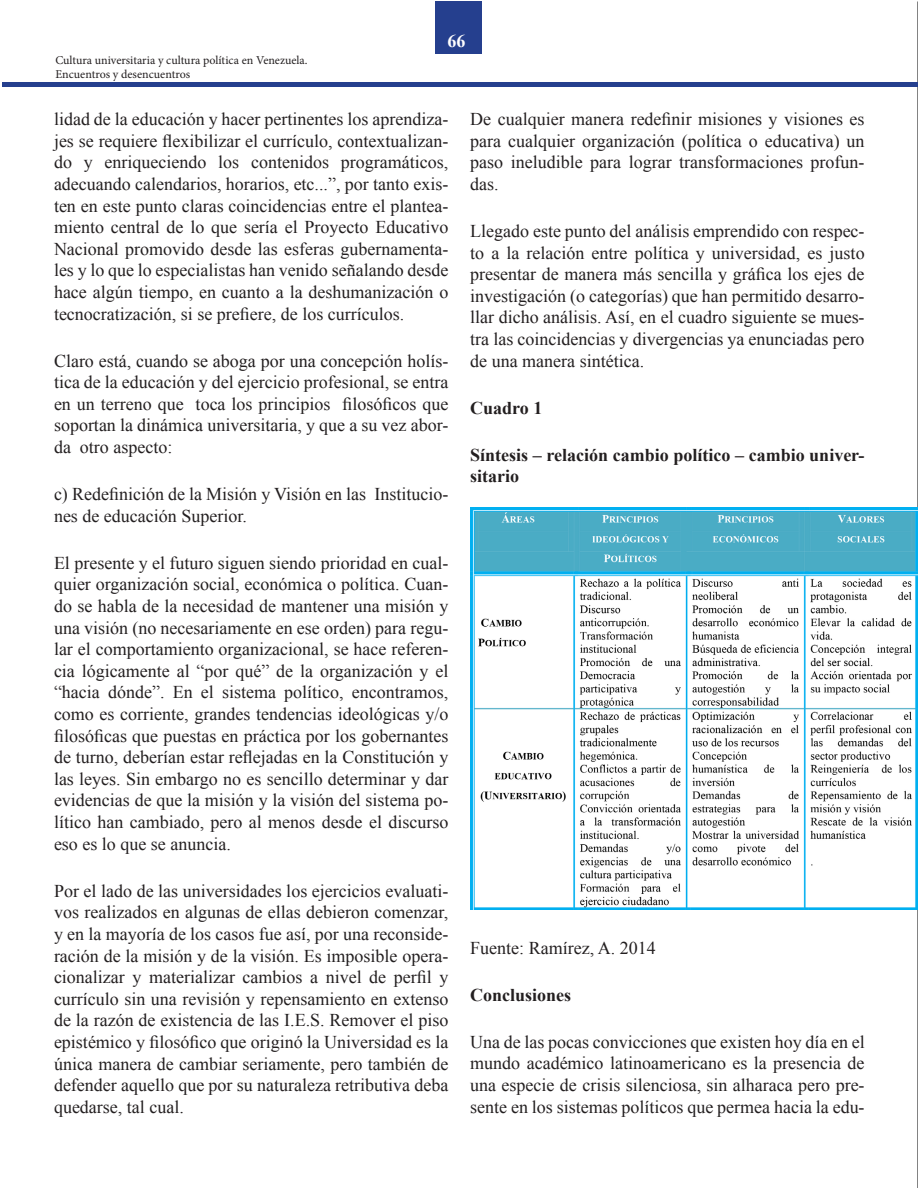
<style>
.page{position:relative;width:918px;height:1188px;background:#fff}
.page>*{position:absolute;margin:0;border:0;box-sizing:border-box;transform-origin:0 0}
.Estilo_de_párrafo_1{font:18px/21.6px "Times New Roman";color:#231f20;text-align:justify}
.Estilo_de_párrafo_1-2{font:700 18px/21.6px "Times New Roman";color:#231f20}
.t1{font:700 18px "Times New Roman";color:#fff}
.t2{font:12px/14.4px "Minion Pro";color:#231f20}
</style>
<div class="page">
<div style="left:436px;top:2px;width:46px;height:52px;background:#253f8e"></div>
<hr style="left:917px;top:2px;width:1px;height:1186px;background:#5a5a5a">
<img style="left:470px;top:508px;width:448px;height:402px">
<div style="left:3px;top:82px;width:915px;height:5px;background:#253f8e"></div>
<p class="t1" style="left:448px;top:29px;width:19px">66</p>
<p class="t2" style="left:55px;top:53px;width:254px">Cultura universitaria y cultura política en Venezuela.<br>Encuentros y desencuentros</p>
<p class="Estilo_de_párrafo_1" style="left:54px;top:108px;width:396px">lidad de la educación y hacer pertinentes los aprendiza&shy;jes se requiere flexibilizar el currículo, contextualizan&shy;do y enriqueciendo los contenidos programáticos, adecuando calendarios, horarios, etc...”, por tanto exis&shy;ten en este punto claras coincidencias entre el plantea&shy;miento central de lo que sería el Proyecto Educativo Nacional promovido desde las esferas gubernamenta&shy;les y lo que lo especialistas han venido señalando desde hace algún tiempo, en cuanto a la deshumanización o tecnocratización, si se prefiere, de los currículos.</p>
<p class="Estilo_de_párrafo_1" style="left:54px;top:350px;width:396px">Claro está, cuando se aboga por una concepción holís&shy;tica de la educación y del ejercicio profesional, se entra en un terreno que toca los principios filosóficos que soportan la dinámica universitaria, y que a su vez abor&shy;da otro aspecto:</p>
<p class="Estilo_de_párrafo_1" style="left:54px;top:483px;width:396px">c) Redefinición de la Misión y Visión en las Institucio&shy;nes de educación Superior.</p>
<p class="Estilo_de_párrafo_1" style="left:54px;top:552px;width:396px">El presente y el futuro siguen siendo prioridad en cual&shy;quier organización social, económica o política. Cuan&shy;do se habla de la necesidad de mantener una misión y una visión (no necesariamente en ese orden) para regu&shy;lar el comportamiento organizacional, se hace referen&shy;cia lógicamente al “por qué” de la organización y el “hacia dónde”. En el sistema político, encontramos, como es corriente, grandes tendencias ideológicas y/o filosóficas que puestas en práctica por los gobernantes de turno, deberían estar reflejadas en la Constitución y las leyes. Sin embargo no es sencillo determinar y dar evidencias de que la misión y la visión del sistema po&shy;lítico han cambiado, pero al menos desde el discurso eso es lo que se anuncia.</p>
<p class="Estilo_de_párrafo_1" style="left:54px;top:880px;width:396px">Por el lado de las universidades los ejercicios evaluati&shy;vos realizados en algunas de ellas debieron comenzar, y en la mayoría de los casos fue así, por una reconside&shy;ración de la misión y de la visión. Es imposible opera&shy;cionalizar y materializar cambios a nivel de perfil y currículo sin una revisión y repensamiento en extenso de la razón de existencia de las I.E.S. Remover el piso epistémico y filosófico que originó la Universidad es la única manera de cambiar seriamente, pero también de defender aquello que por su naturaleza retributiva deba quedarse, tal cual.</p>
<p class="Estilo_de_párrafo_1" style="left:470px;top:108px;width:396px">De cualquier manera redefinir misiones y visiones es para cualquier organización (política o educativa) un paso ineludible para lograr transformaciones profun&shy;das.</p>
<p class="Estilo_de_párrafo_1" style="left:470px;top:220px;width:396px">Llegado este punto del análisis emprendido con respec&shy;to a la relación entre política y universidad, es justo presentar de manera más sencilla y gráfica los ejes de investigación (o categorías) que han permitido desarro&shy;llar dicho análisis. Así, en el cuadro siguiente se mues&shy;tra las coincidencias y divergencias ya enunciadas pero de una manera sintética.</p>
<p class="Estilo_de_párrafo_1-2" style="left:470px;top:397px;width:74px">Cuadro 1</p>
<p class="Estilo_de_párrafo_1-2" style="left:470px;top:444px;width:396px">Síntesis – relación cambio político – cambio univer&shy;sitario</p>
<p class="Estilo_de_párrafo_1" style="left:470px;top:937px;width:187px">Fuente: Ramírez, A. 2014</p>
<p class="Estilo_de_párrafo_1-2" style="left:470px;top:983px;width:103px">Conclusiones</p>
<p class="Estilo_de_párrafo_1" style="left:470px;top:1031px;width:396px">Una de las pocas convicciones que existen hoy día en el mundo académico latinoamericano es la presencia de una especie de crisis silenciosa, sin alharaca pero pre&shy;sente en los sistemas políticos que permea hacia la edu-</p>
</div>
